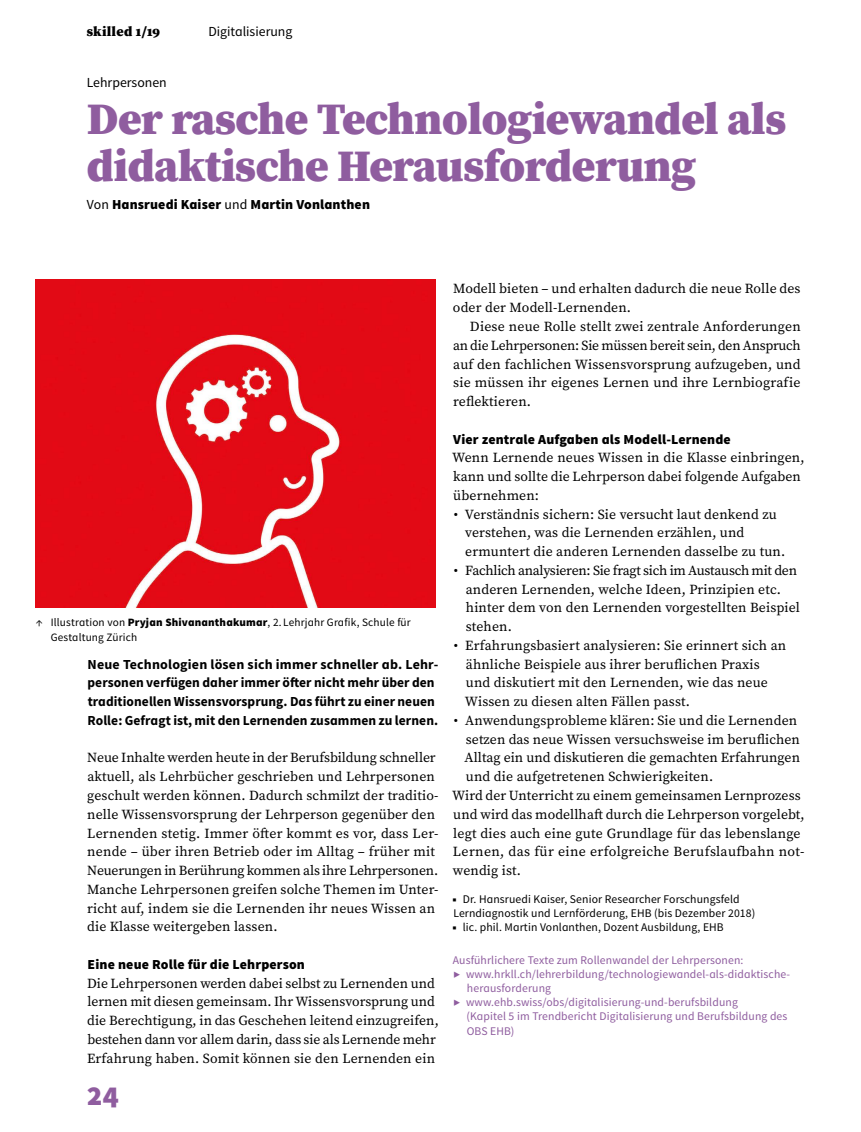
<style>
.page{position:relative;width:861px;height:1132px;background:#fff}
.page>*{position:absolute;margin:0;border:0;box-sizing:border-box;transform-origin:0 0}
.H1-Titel-Artikel{font:900 45px/46.8px "Source Serif Pro";letter-spacing:-.01em;color:#8f5d9f}
.t1{font:900 30px "Source Sans Pro";color:#8f5d9f}
.P-Lauftext-ohne-Einz{font:13.8px/18.8px "Source Serif Pro";letter-spacing:.005em;color:#000}
.P-Lauftext-Liste{font:13.8px/18.8px "Source Serif Pro";letter-spacing:.01em;color:#000}
.P-Lauftext{font:13.8px/18.8px "Source Serif Pro";letter-spacing:.01em;color:#000;text-align:justify}
.P-Lead{font:700 13.8px/18.8px "Source Sans Pro";letter-spacing:.005em;color:#000}
.P-Zwischentitel{font:900 13.8px "Source Sans Pro";letter-spacing:.01em;color:#000}
.Autor_Nachrichten_AL{font:900 13.8px "Source Sans Pro";letter-spacing:.01em;color:#000}
.H2-Kolumnentitel{font:13.8px "Source Sans Pro";color:#000}
.P-Obertitel{font:13.8px "Source Sans Pro";color:#000}
.H2-Kolumnentitel-2{font:900 13.8px "Source Serif Pro";letter-spacing:.02em;color:#000}
.P-www-Links-nach-Tex{font:11.7px/14.1px "Source Sans Pro";letter-spacing:.01em;color:#8f5d9f}
.P-Infos-nach-Text{font:11.7px/14.1px "Source Sans Pro";letter-spacing:.01em;color:#000}
.t2{font:11.25px/14.1px "Source Sans Pro";letter-spacing:.015em;color:#000}
.s1{font-weight:400}
.s2{font-weight:900}
</style>
<div class="page">
<img style="left:36px;top:279px;width:399px;height:328px">
<h2 class="H2-Kolumnentitel-2" style="left:87px;top:21px;width:75px">skilled 1/19</h2>
<h2 class="H2-Kolumnentitel" style="left:208px;top:22px;width:86px">Digitalisierung</h2>
<p class="P-Obertitel" style="left:87px;top:74px;width:81px">Lehrpersonen</p>
<h1 class="H1-Titel-Artikel" style="left:87px;top:94px;width:701px">Der rasche Technologiewandel als didaktische Herausforderung</h1>
<p class="Autor_Nachrichten_AL" style="left:87px;top:195px;width:285px"><span class="s1">Von</span> Hansruedi Kaiser <span class="s1">und</span> Martin Vonlanthen</p>
<p class="t2" style="left:51px;top:616px;width:361px;text-indent:-15px">↑ Illustration von <span class="s2">Pryjan Shivananthakumar</span>, 2. Lehrjahr Grafik, Schule für<br>Gestaltung Zürich</p>
<p class="P-Lead" style="left:87px;top:654px;width:352px">Neue Technologien lösen sich immer schneller ab. Lehr&shy;personen verfügen daher immer öfter nicht mehr über den traditionellen Wissensvorsprung. Das führt zu einer neuen Rolle: Gefragt ist, mit den Lernenden zusammen zu lernen.</p>
<p class="P-Lauftext-ohne-Einz" style="left:87px;top:748px;width:353px">Neue Inhalte werden heute in der Berufsbildung schneller aktuell, als Lehrbücher geschrieben und Lehrpersonen geschult werden können. Dadurch schmilzt der traditio&shy;nelle Wissensvorsprung der Lehrperson gegenüber den Lernenden stetig. Immer öfter kommt es vor, dass Ler&shy;nende – über ihren Betrieb oder im Alltag – früher mit Neuerungen in Berührung kommen als ihre Lehrpersonen.<br>Manche Lehrpersonen greifen solche Themen im Unter&shy;richt auf, indem sie die Lernenden ihr neues Wissen an die Klasse weitergeben lassen.</p>
<p class="P-Zwischentitel" style="left:88px;top:955px;width:219px">Eine neue Rolle für die Lehrperson</p>
<p class="P-Lauftext-ohne-Einz" style="left:87px;top:973px;width:353px">Die Lehrpersonen werden dabei selbst zu Lernenden und lernen mit diesen gemeinsam. Ihr Wissensvorsprung und die Berechtigung, in das Geschehen leitend einzugreifen, bestehen dann vor allem darin, dass sie als Lernende mehr Erfahrung haben. Somit können sie den Lernenden ein</p>
<h2 class="t1" style="left:87px;top:1075px;width:34px">24</h2>
<p class="P-Lauftext-ohne-Einz" style="left:453px;top:279px;width:349px">Modell bieten – und erhalten dadurch die neue Rolle des oder der Modell-Lernenden.</p>
<p class="P-Lauftext" style="left:453px;top:317px;width:349px;text-indent:17px">Diese neue Rolle stellt zwei zentrale Anforderungen an die Lehrpersonen: Sie müssen bereit sein, den Anspruch auf den fachlichen Wissensvorsprung aufzugeben, und sie müssen ihr eigenes Lernen und ihre Lernbiografie reflektieren.</p>
<p class="P-Zwischentitel" style="left:453px;top:430px;width:279px">Vier zentrale Aufgaben als Modell-Lernende</p>
<p class="P-Lauftext-ohne-Einz" style="left:452px;top:448px;width:354px">Wenn Lernende neues Wissen in die Klasse einbringen, kann und sollte die Lehrperson dabei folgende Aufgaben übernehmen:</p>
<p class="P-Lauftext-Liste" style="left:465px;top:504px;width:321px;text-indent:-11px">• Verständnis sichern: Sie versucht laut denkend zu verstehen, was die Lernenden erzählen, und ermuntert die anderen Lernenden dasselbe zu tun.</p>
<p class="P-Lauftext-Liste" style="left:466px;top:561px;width:335px;text-indent:-12px">• Fachlich analysieren: Sie fragt sich im Austausch mit den anderen Lernenden, welche Ideen, Prinzipien etc. hinter dem von den Lernenden vorgestellten Beispiel stehen.</p>
<p class="P-Lauftext-Liste" style="left:465px;top:636px;width:323px;text-indent:-11px">• Erfahrungsbasiert analysieren: Sie erinnert sich an ähnliche Beispiele aus ihrer beruflichen Praxis und diskutiert mit den Lernenden, wie das neue Wissen zu diesen alten Fällen passt.</p>
<p class="P-Lauftext-Liste" style="left:464px;top:711px;width:337px;text-indent:-11px">• Anwendungsprobleme klären: Sie und die Lernenden setzen das neue Wissen versuchsweise im beruflichen Alltag ein und diskutieren die gemachten Erfahrungen und die aufgetretenen Schwierigkeiten.</p>
<p class="P-Lauftext-ohne-Einz" style="left:452px;top:786px;width:354px">Wird der Unterricht zu einem gemeinsamen Lernprozess und wird das modellhaft durch die Lehrperson vorgelebt, legt dies auch eine gute Grundlage für das lebenslange Lernen, das für eine erfolgreiche Berufslaufbahn not&shy;wendig ist.</p>
<p class="P-Infos-nach-Text" style="left:452px;top:892px;width:304px"><span class="s2">■</span> Dr. Hansruedi Kaiser, Senior Researcher Forschungsfeld<br>Lerndiagnostik und Lernförderung, EHB (bis Dezember 2018)</p>
<p class="P-Infos-nach-Text" style="left:452px;top:920px;width:273px"><span class="s2">■</span> lic. phil. Martin Vonlanthen, Dozent Ausbildung, EHB</p>
<p class="P-www-Links-nach-Tex" style="left:453px;top:953px;width:292px">Ausführlichere Texte zum Rollenwandel der Lehrpersonen:</p>
<p class="P-www-Links-nach-Tex" style="left:467px;top:967px;width:325px;text-indent:-14px">▶ www.hrkll.ch/lehrerbildung/technologiewandel-als-didaktische&shy;herausforderung</p>
<p class="P-www-Links-nach-Tex" style="left:466px;top:995px;width:322px;text-indent:-13px">▶ www.ehb.swiss/obs/digitalisierung-und-berufsbildung<br>(Kapitel 5 im Trendbericht Digitalisierung und Berufsbildung des<br>OBS EHB)</p>
</div>
